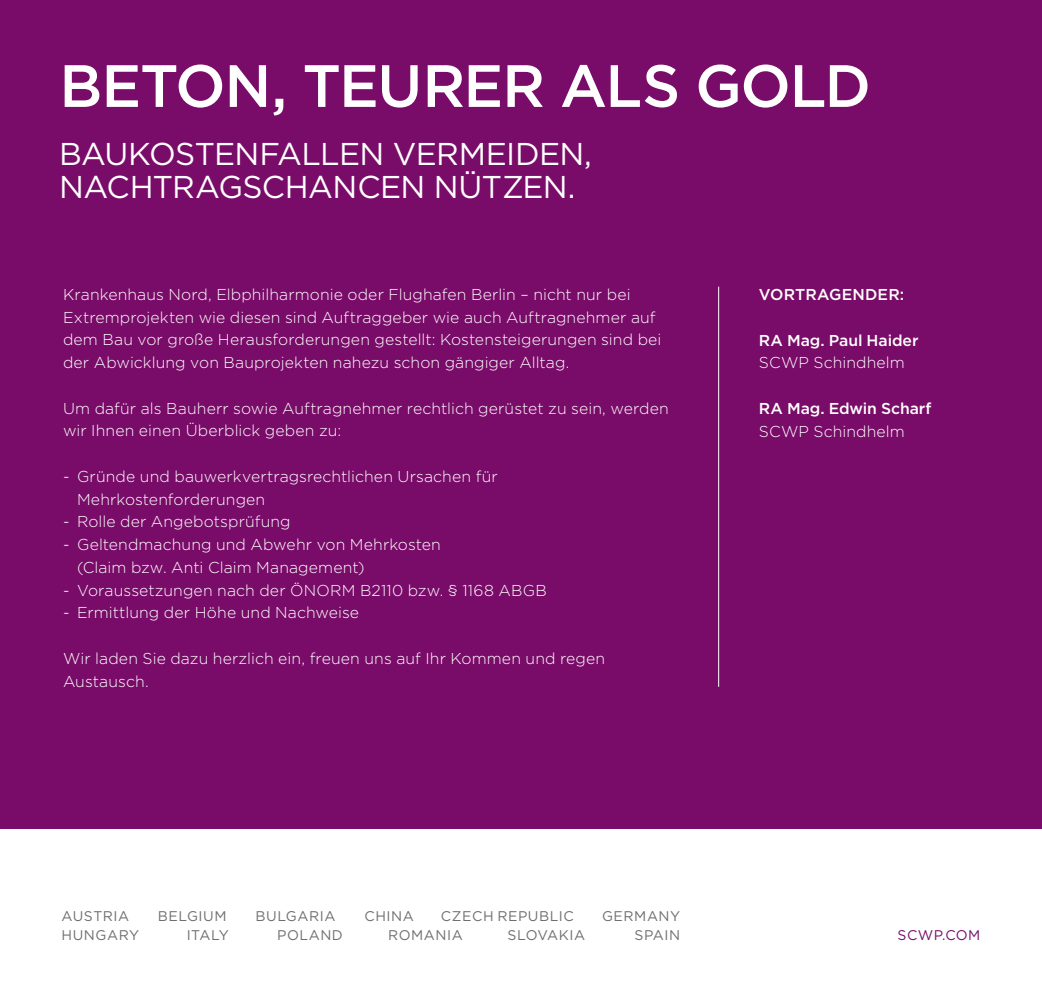
<style>
.page{position:relative;width:1042px;height:998px;background:#fff}
.page>*{position:absolute;margin:0;border:0;box-sizing:border-box;transform-origin:0 0}
.t1{font:500 59.5px "Gotham HTF";letter-spacing:-.025em;color:#fff}
.t2{font:31.5px/33.2px "Gotham";letter-spacing:-.02em;color:#fff}
.t3{font:300 15.75px/22.8px "Gotham HTF";letter-spacing:.005em;color:#fff}
.t4{font:500 15.75px "Gotham HTF";letter-spacing:-.005em;color:#fff}
.t5{font:14px "Gotham";letter-spacing:.04em;color:#6e6e6e}
.t6{font:14px "Gotham";letter-spacing:.03em;color:#790c68}
</style>
<div class="page">
<div style="left:0;top:0;width:1042px;height:828px;background:#790c68"></div>
<hr style="left:718px;top:286px;width:1px;height:400px;background:#fff">
<h1 class="t1" style="left:59px;top:52px;width:813px">BETON, TEURER ALS GOLD</h1>
<h2 class="t2" style="left:59px;top:136px;width:534px">BAUKOSTENFALLEN VERMEIDEN,<br>NACHTRAGSCHANCEN NÜTZEN.</h2>
<p class="t3" style="left:63px;top:282px;width:600px">Krankenhaus Nord, Elbphilharmonie oder Flughafen Berlin – nicht nur bei Extremprojekten wie diesen sind Auftraggeber wie auch Auftragnehmer auf dem Bau vor große Herausforderungen gestellt: Kostensteigerungen sind bei der Abwicklung von Bauprojekten nahezu schon gängiger Alltag.</p>
<p class="t3" style="left:63px;top:396px;width:607px">Um dafür als Bauherr sowie Auftragnehmer rechtlich gerüstet zu sein, werden wir Ihnen einen Überblick geben zu:</p>
<p class="t3" style="left:77px;top:464px;width:422px;text-indent:-14px">- Gründe und bauwerkvertragsrechtlichen Ursachen für<br>Mehrkostenforderungen</p>
<p class="t3" style="left:63px;top:510px;width:229px">- Rolle der Angebotsprüfung</p>
<p class="t3" style="left:77px;top:533px;width:365px;text-indent:-14px">- Geltendmachung und Abwehr von Mehrkosten (Claim bzw. Anti Claim Management)</p>
<p class="t3" style="left:63px;top:578px;width:485px">- Voraussetzungen nach der ÖNORM B2110 bzw. § 1168 ABGB</p>
<p class="t3" style="left:63px;top:601px;width:298px">- Ermittlung der Höhe und Nachweise</p>
<p class="t3" style="left:63px;top:646px;width:544px">Wir laden Sie dazu herzlich ein, freuen uns auf Ihr Kommen und regen<br>Austausch.</p>
<p class="t4" style="left:759px;top:285px;width:147px">VORTRAGENDER:</p>
<p class="t4" style="left:759px;top:331px;width:161px">RA Mag. Paul Haider</p>
<p class="t3" style="left:759px;top:351px;width:147px">SCWP Schindhelm</p>
<p class="t4" style="left:759px;top:399px;width:174px">RA Mag. Edwin Scharf</p>
<p class="t3" style="left:759px;top:419px;width:147px">SCWP Schindhelm</p>
<p class="t5" style="left:62px;top:907px;width:69px">AUSTRIA</p>
<p class="t5" style="left:158px;top:907px;width:70px">BELGIUM</p>
<p class="t5" style="left:256px;top:907px;width:81px">BULGARIA</p>
<p class="t5" style="left:364px;top:907px;width:51px">CHINA</p>
<p class="t5" style="left:441px;top:907px;width:134px">CZECH REPUBLIC</p>
<p class="t5" style="left:602px;top:907px;width:80px">GERMANY</p>
<p class="t5" style="left:62px;top:925px;width:79px">HUNGARY</p>
<p class="t5" style="left:187px;top:925px;width:44px">ITALY</p>
<p class="t5" style="left:277px;top:925px;width:67px">POLAND</p>
<p class="t5" style="left:388px;top:925px;width:76px">ROMANIA</p>
<p class="t5" style="left:508px;top:925px;width:79px">SLOVAKIA</p>
<p class="t5" style="left:634px;top:925px;width:47px">SPAIN</p>
<p class="t6" style="left:897px;top:925px;width:84px">SCWP.COM</p>
</div>
